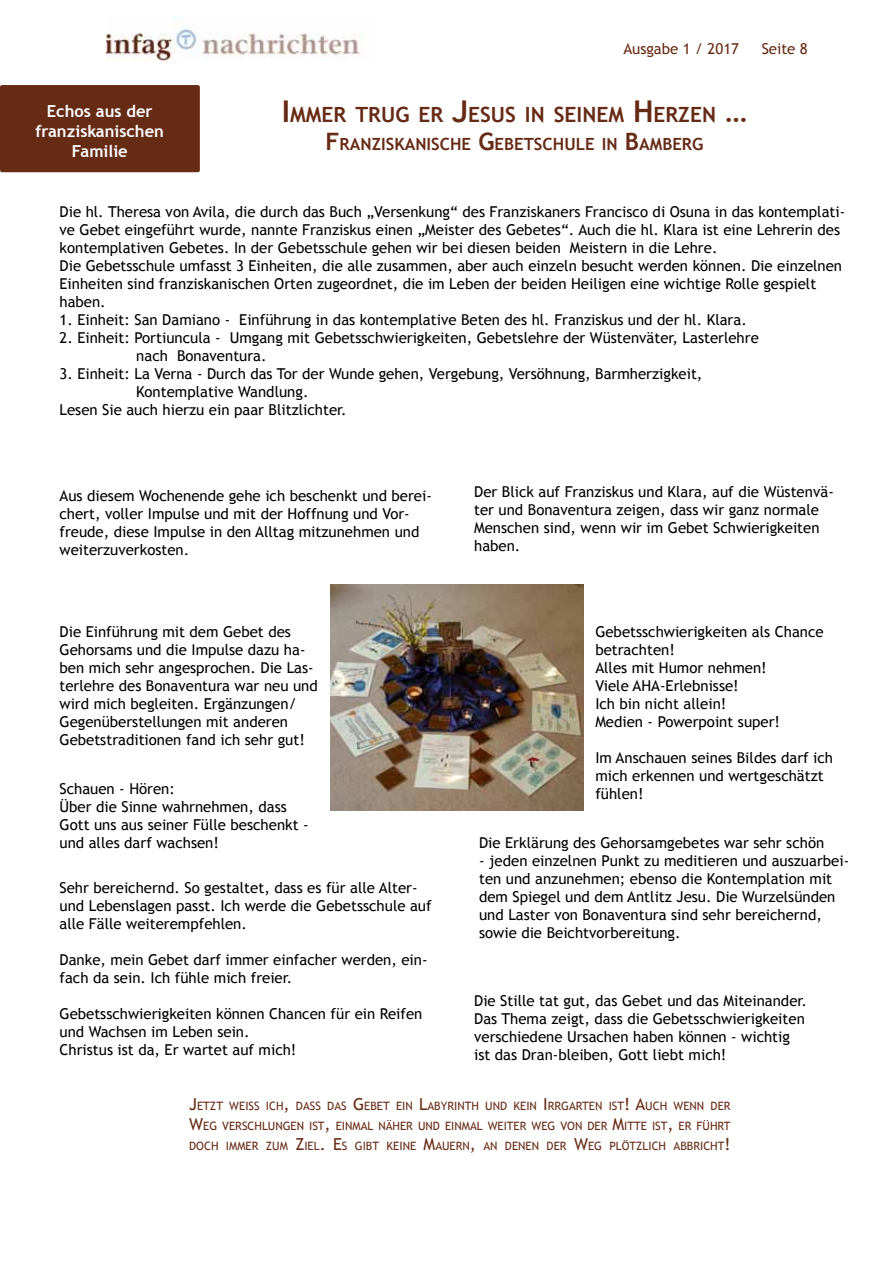
<style>
.page{position:relative;width:893px;height:1263px;background:#fff}
.page>*{position:absolute;margin:0;border:0;box-sizing:border-box;transform-origin:0 0}
.t1{font:700 21px "Trebuchet MS";color:#662b15}
.t2{font:700 16.8px "Trebuchet MS";color:#662b15}
.t3{font:700 16.5px/19.8px "Trebuchet MS";color:#fff;text-align:center}
.t4{font:15px/18px "Trebuchet MS";color:#000}
.t5{font:15px "Trebuchet MS";color:#662b15}
.t6{font:11.55px/19.8px "Trebuchet MS";color:#662b15;text-align:justify}
.s1{font-size:30px}
.s2{font-size:24px}
.s3{font-size:16.5px}
</style>
<div class="page">
<div style="left:0;top:85px;width:200px;height:87px;background:#662b15;border-radius:2px"></div>
<img style="left:106px;top:28px;width:258px;height:34px">
<img style="left:330px;top:585px;width:254px;height:225px">
<p class="t3" style="left:36px;top:101px;width:130px">Echos aus der franziskanischen<br>Familie</p>
<p class="t5" style="left:623px;top:40px;width:117px">Ausgabe 1 / 2017</p>
<p class="t5" style="left:762px;top:40px;width:48px">Seite 8</p>
<h1 class="t1" style="left:282px;top:101px;width:467px"><span class="s1">I</span>MMER TRUG ER <span class="s1">J</span>ESUS IN SEINEM <span class="s1">H</span> ERZEN <span class="s1">…</span></h1>
<p class="t2" style="left:326px;top:134px;width:379px"><span class="s2">F</span>RANZISKANISCHE <span class="s2">G</span>EBETSCHULE IN <span class="s2">B</span>AMBERG</p>
<p class="t4" style="left:60px;top:203px;width:787px">Die hl. Theresa von Avila, die durch das Buch „Versenkung“ des Franziskaners Francisco di Osuna in das kontemplati&shy;ve Gebet eingeführt wurde, nannte Franziskus einen „Meister des Gebetes“. Auch die hl. Klara ist eine Lehrerin des kontemplativen Gebetes. In der Gebetsschule gehen wir bei diesen beiden Meistern in die Lehre.<br>Die Gebetsschule umfasst 3 Einheiten, die alle zusammen, aber auch einzeln besucht werden können. Die einzelnen Einheiten sind franziskanischen Orten zugeordnet, die im Leben der beiden Heiligen eine wichtige Rolle gespielt haben.</p>
<p class="t4" style="left:60px;top:311px;width:689px">1. Einheit: San Damiano - Einführung in das kontemplative Beten des hl. Franziskus und der hl. Klara.</p>
<p class="t4" style="left:136px;top:329px;width:624px;text-indent:-77px">2. Einheit: Portiuncula - Umgang mit Gebetsschwierigkeiten, Gebetslehre der Wüstenväter, Lasterlehre nach Bonaventura.</p>
<p class="t4" style="left:60px;top:365px;width:644px">3. Einheit: La Verna - Durch das Tor der Wunde gehen, Vergebung, Versöhnung, Barmherzigkeit,</p>
<p class="t4" style="left:136px;top:383px;width:174px">Kontemplative Wandlung.</p>
<p class="t4" style="left:60px;top:401px;width:289px">Lesen Sie auch hierzu ein paar Blitzlichter.</p>
<p class="t4" style="left:60px;top:487px;width:374px">Aus diesem Wochenende gehe ich beschenkt und berei&shy;chert, voller Impulse und mit der Hoffnung und Vor&shy;freude, diese Impulse in den Alltag mitzunehmen und weiterzuverkosten.</p>
<p class="t4" style="left:474px;top:483px;width:361px">Der Blick auf Franziskus und Klara, auf die Wüstenvä&shy;ter und Bonaventura zeigen, dass wir ganz normale Menschen sind, wenn wir im Gebet Schwierigkeiten haben.</p>
<p class="t4" style="left:595px;top:623px;width:230px">Gebetsschwierigkeiten als Chance betrachten!<br>Alles mit Humor nehmen!<br>Viele AHA-Erlebnisse!<br>Ich bin nicht allein!<br>Medien - Powerpoint super!</p>
<p class="t4" style="left:595px;top:749px;width:239px">Im Anschauen seines Bildes darf ich mich erkennen und wertgeschätzt fühlen!</p>
<p class="t4" style="left:60px;top:623px;width:260px">Die Einführung mit dem Gebet des Gehorsams und die Impulse dazu ha&shy;ben mich sehr angesprochen. Die Las&shy;terlehre des Bonaventura war neu und wird mich begleiten. Ergänzungen/ Gegenüberstellungen mit anderen Gebetstraditionen fand ich sehr gut!</p>
<p class="t4" style="left:60px;top:779px;width:251px">Schauen - Hören:<br>Über die Sinne wahrnehmen, dass<br>Gott uns aus seiner Fülle beschenkt - und alles darf wachsen!</p>
<p class="t4" style="left:479px;top:834px;width:347px">Die Erklärung des Gehorsamgebetes war sehr schön</p>
<p class="t4" style="left:479px;top:852px;width:372px">- jeden einzelnen Punkt zu meditieren und auszuarbei&shy;ten und anzunehmen; ebenso die Kontemplation mit dem Spiegel und dem Antlitz Jesu. Die Wurzelsünden und Laster von Bonaventura sind sehr bereichernd, sowie die Beichtvorbereitung.</p>
<p class="t4" style="left:60px;top:879px;width:374px">Sehr bereichernd. So gestaltet, dass es für alle Alter&shy;und Lebenslagen passt. Ich werde die Gebetsschule auf alle Fälle weiterempfehlen.</p>
<p class="t4" style="left:60px;top:951px;width:370px">Danke, mein Gebet darf immer einfacher werden, ein&shy;fach da sein. Ich fühle mich freier.</p>
<p class="t4" style="left:60px;top:1005px;width:364px">Gebetsschwierigkeiten können Chancen für ein Reifen und Wachsen im Leben sein.<br>Christus ist da, Er wartet auf mich!</p>
<p class="t4" style="left:474px;top:992px;width:334px">Die Stille tat gut, das Gebet und das Miteinander.<br>Das Thema zeigt, dass die Gebetsschwierigkeiten verschiedene Ursachen haben können - wichtig ist das Dran-bleiben, Gott liebt mich!</p>
<p class="t6" style="left:189px;top:1096px;width:543px"><span class="s3">J</span>ETZT WEISS ICH<span class="s3">,</span> DASS DAS <span class="s3">G</span>EBET EIN <span class="s3">L</span>ABYRINTH UND KEIN <span class="s3">I</span> RRGARTEN IST<span class="s3">! A</span>UCH WENN DER <span class="s3">W</span>EG VERSCHLUNGEN IST<span class="s3">,</span> EINMAL NÄHER UND EINMAL WEITER WEG VON DER <span class="s3">M</span>ITTE IST<span class="s3">,</span> ER FÜHRT DOCH IMMER ZUM <span class="s3">Z</span>IEL<span class="s3">. E</span>S GIBT KEINE <span class="s3">M</span>AUERN<span class="s3">,</span> AN DENEN DER <span class="s3">W</span>EG PLÖTZLICH ABBRICHT<span class="s3">!</span></p>
</div>
